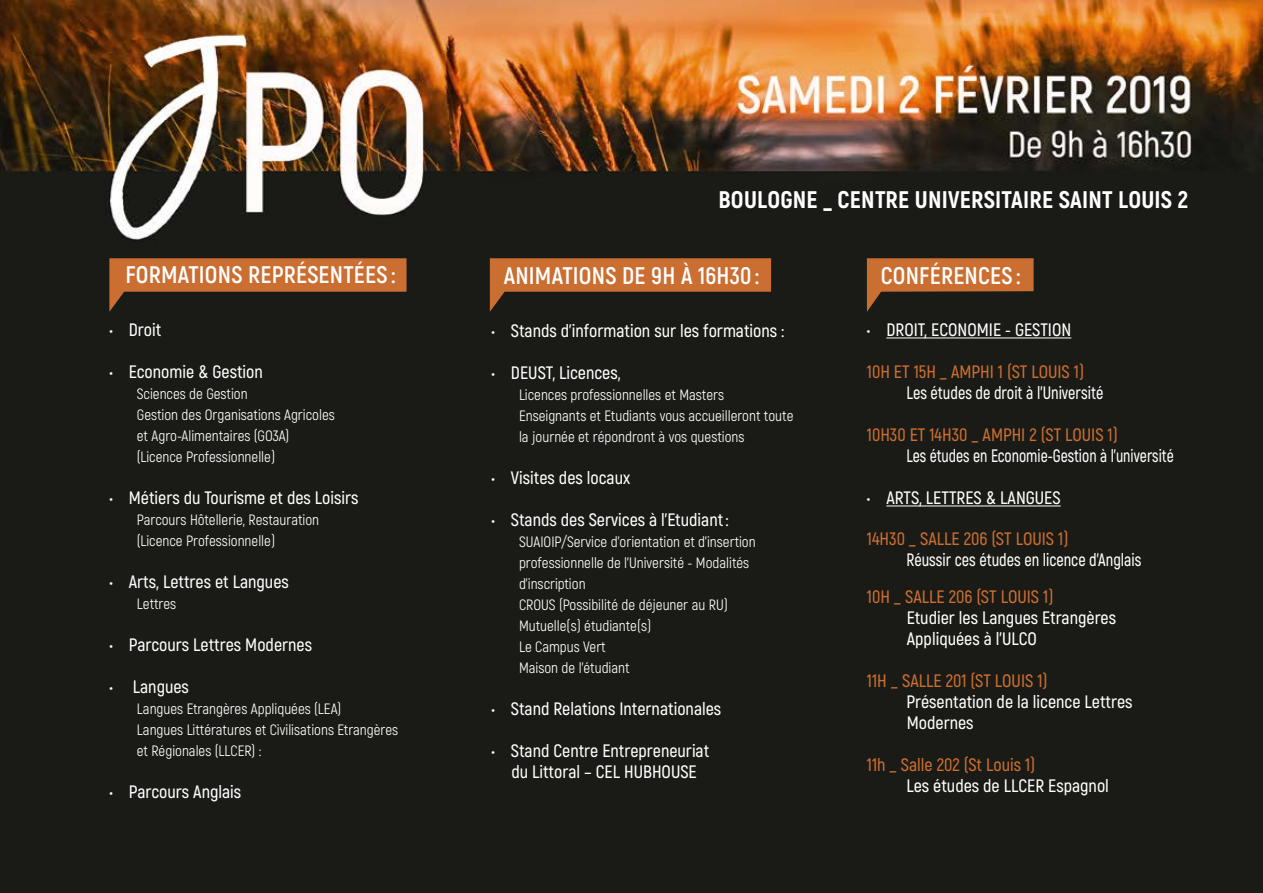
<style>
.page{position:relative;width:1263px;height:893px;background:#fff}
.page>*{position:absolute;margin:0;border:0;box-sizing:border-box;transform-origin:0 0}
.t1{font:700 24px "Akrobat";letter-spacing:.01em;color:#fff}
.t2{font:800 24px "Akrobat";letter-spacing:.01em;color:#fff}
.t3{font:600 18px/21px "Akrobat";color:#fff}
.t4{font:600 18px "Akrobat";color:#cb6e31}
.t5{font:600 18px "Akrobat";color:#fff;scale:.9 1}
.t6{font:600 18px "Akrobat";color:#fff;scale:.87 1}
.t7{font:15px/21px "Akrobat";color:#fff}
</style>
<div class="page">
<img style="left:0;top:0;width:1263px;height:893px">
<svg style="left:109px;top:258px;width:297px;height:54px;background:#894f26"></svg>
<svg style="left:490px;top:258px;width:281px;height:54px;background:#894f26"></svg>
<svg style="left:867px;top:258px;width:166px;height:54px;background:#894f27"></svg>
<hr style="left:886px;top:337px;width:185px;height:1px;background:#fff">
<hr style="left:886px;top:505px;width:175px;height:1px;background:#fff">
<h1 class="t2" style="left:718px;top:185px;width:471px">BOULOGNE _ CENTRE UNIVERSITAIRE SAINT LOUIS 2</h1>
<h1 class="t1" style="left:125px;top:260px;width:272px">FORMATIONS REPRÉSENTÉES :</h1>
<h1 class="t1" style="left:504px;top:261px;width:257px">ANIMATIONS DE 9H À 16H30 :</h1>
<h1 class="t1" style="left:881px;top:261px;width:141px">CONFÉRENCES :</h1>
<p class="t3" style="left:109px;top:319px;width:53px">• Droit</p>
<p class="t3" style="left:109px;top:361px;width:155px">• Economie &amp; Gestion</p>
<p class="t7" style="left:137px;top:383px;width:199px">Sciences de Gestion<br>Gestion des Organisations Agricoles et Agro-Alimentaires (GO3A) (Licence Professionnelle)</p>
<p class="t3" style="left:109px;top:487px;width:251px">• Métiers du Tourisme et des Loisirs</p>
<p class="t7" style="left:137px;top:509px;width:184px">Parcours Hôtellerie, Restauration (Licence Professionnelle)</p>
<p class="t3" style="left:109px;top:571px;width:181px">• Arts, Lettres et Langues</p>
<p class="t7" style="left:137px;top:593px;width:41px">Lettres</p>
<p class="t3" style="left:109px;top:634px;width:204px">• Parcours Lettres Modernes</p>
<p class="t3" style="left:109px;top:676px;width:81px">• Langues</p>
<p class="t7" style="left:137px;top:698px;width:263px">Langues Etrangères Appliquées (LEA)<br>Langues Littératures et Civilisations Etrangères et Régionales (LLCER) :</p>
<p class="t3" style="left:109px;top:781px;width:133px">• Parcours Anglais</p>
<p class="t3" style="left:867px;top:319px;width:206px">• DROIT, ECONOMIE - GESTION</p>
<p class="t4" style="left:867px;top:361px;width:219px">10H ET 15H _ AMPHI 1 (ST LOUIS 1)</p>
<p class="t5" style="left:906px;top:382px;width:220px">Les études de droit à l’Université</p>
<p class="t4" style="left:867px;top:424px;width:253px">10H30 ET 14H30 _ AMPHI 2 (ST LOUIS 1)</p>
<p class="t6" style="left:906px;top:445px;width:309px">Les études en Economie-Gestion à l’université</p>
<p class="t3" style="left:867px;top:487px;width:195px">• ARTS, LETTRES &amp; LANGUES</p>
<p class="t4" style="left:867px;top:527px;width:203px">14H30 _ SALLE 206 (ST LOUIS 1)</p>
<p class="t5" style="left:906px;top:548px;width:263px">Réussir ces études en licence d’Anglais</p>
<p class="t4" style="left:867px;top:586px;width:188px">10H _ SALLE 206 (ST LOUIS 1)</p>
<p class="t3" style="left:907px;top:607px;width:211px">Etudier les Langues Etrangères<br>Appliquées à l’ULCO</p>
<p class="t4" style="left:867px;top:670px;width:182px">11H _ SALLE 201 (ST LOUIS 1)</p>
<p class="t3" style="left:906px;top:691px;width:228px">Présentation de la licence Lettres<br>Modernes</p>
<p class="t4" style="left:867px;top:754px;width:170px">11h _ Salle 202 (St Louis 1)</p>
<p class="t3" style="left:906px;top:775px;width:204px">Les études de LLCER Espagnol</p>
<p class="t3" style="left:491px;top:320px;width:294px">• Stands d’information sur les formations :</p>
<p class="t3" style="left:491px;top:362px;width:131px">• DEUST, Licences,</p>
<p class="t7" style="left:519px;top:384px;width:276px">Licences professionnelles et Masters<br>Enseignants et Etudiants vous accueilleront toute la journée et répondront à vos questions</p>
<p class="t3" style="left:491px;top:467px;width:140px">• Visites des locaux</p>
<p class="t3" style="left:491px;top:509px;width:239px">• Stands des Services à l’Etudiant:</p>
<p class="t7" style="left:519px;top:531px;width:238px">SUAIOIP/Service d’orientation et d’insertion professionnelle de l’Université - Modalités d’inscription<br>CROUS (Possibilité de déjeuner au RU)<br>Mutuelle(s) étudiante(s)<br>Le Campus Vert<br>Maison de l’étudiant</p>
<p class="t3" style="left:491px;top:698px;width:231px">• Stand Relations Internationales</p>
<p class="t3" style="left:491px;top:740px;width:219px;text-align:center">• Stand Centre Entrepreneuriat du Littoral – CEL HUBHOUSE</p>
</div>
